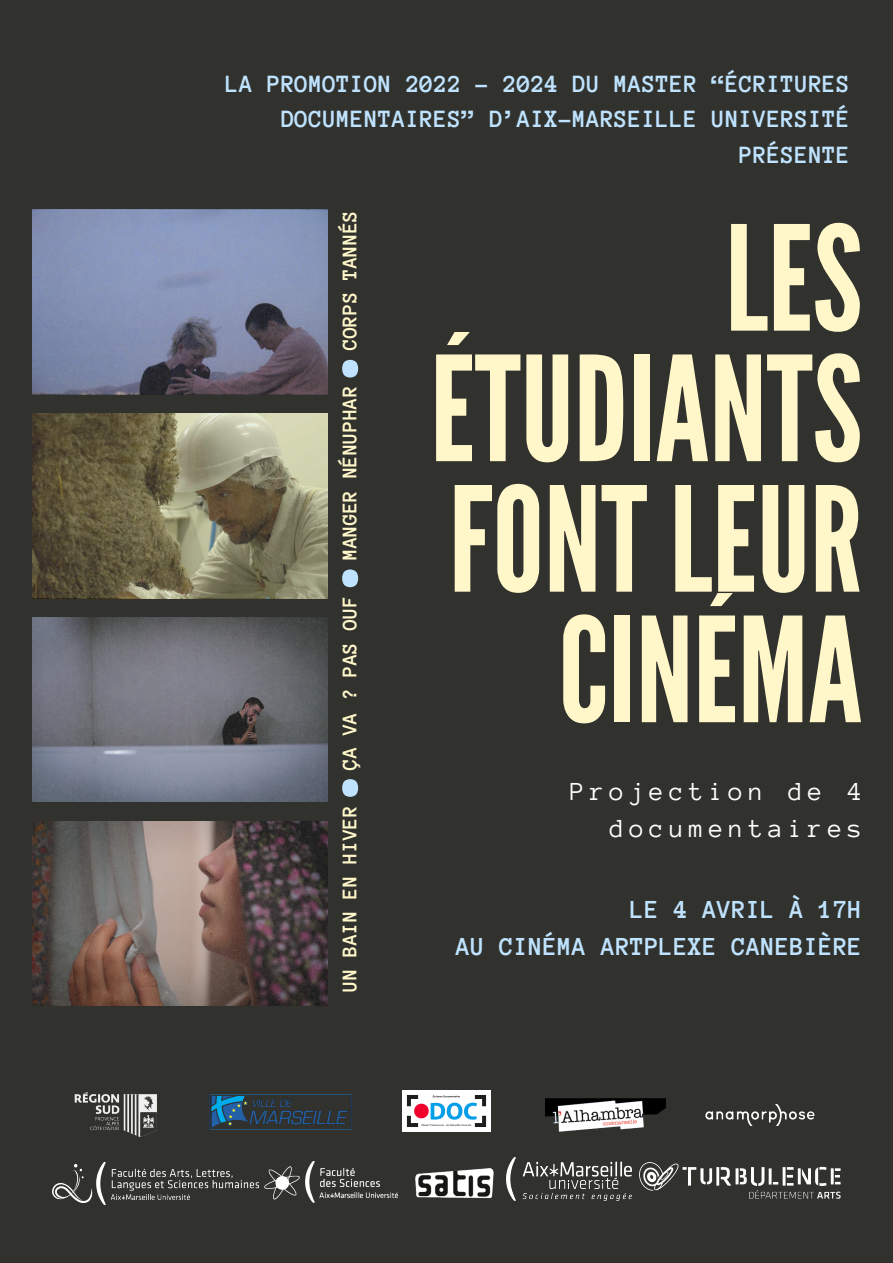
<style>
.page{position:relative;width:893px;height:1263px;background:#31322d}
.page>*{position:absolute;margin:0;border:0;box-sizing:border-box;transform-origin:0 0}
.t1{font:145.12px/130.5px "League Gothic";color:#fff7ca;text-align:right}
.t2{font:700 57px "Open Sans";color:#bfe3ff}
.t3{font:700 26.55px/37.1px "Anonymous Pro";color:#bfe3ff;text-align:right}
.t4{font:26.55px/37.1px "Anonymous Pro";letter-spacing:.2em;color:#fff;text-align:right}
.t5{font:700 25.42px/35.4px "Anonymous Pro";color:#bfe3ff;text-align:right}
.t6{font:700 21.38px "Anonymous Pro";color:#fff7ca}
</style>
<div class="page">
<img style="left:32px;top:210px;width:295px;height:184px">
<img style="left:32px;top:414px;width:295px;height:184px">
<img style="left:32px;top:821px;width:295px;height:184px">
<img style="left:32px;top:617px;width:295px;height:185px">
<img style="left:74px;top:1092px;width:83px;height:46px">
<img style="left:403px;top:1090px;width:87px;height:41px">
<img style="left:546px;top:1098px;width:119px;height:34px">
<img style="left:507px;top:1157px;width:124px;height:43px">
<img style="left:705px;top:1104px;width:110px;height:22px">
<img style="left:264px;top:1161px;width:230px;height:42px">
<img style="left:209px;top:1094px;width:143px;height:36px">
<img style="left:53px;top:1162px;width:205px;height:42px">
<img style="left:639px;top:1162px;width:201px;height:37px">
<p class="t5" style="left:225px;top:66px;width:626px">LA PROMOTION 2022 - 2024 DU MASTER “ÉCRITURES<br>DOCUMENTAIRES” D’AIX-MARSEILLE UNIVERSITÉ<br>PRÉSENTE</p>
<p class="t6" style="left:339px;top:350px;width:141px;rotate:-90deg">CORPS TANNÉS</p>
<p class="t2" style="left:339px;top:329px;width:23px">•</p>
<p class="t6" style="left:339px;top:560px;width:176px;rotate:-90deg">MANGER NÉNUPHAR</p>
<p class="t2" style="left:339px;top:538px;width:23px">•</p>
<p class="t6" style="left:339px;top:770px;width:176px;rotate:-90deg">ÇA VA ? PAS OUF</p>
<p class="t2" style="left:339px;top:748px;width:23px">•</p>
<p class="t6" style="left:339px;top:992px;width:188px;rotate:-90deg">UN BAIN EN HIVER</p>
<h2 class="t1" style="left:430px;top:217px;width:433px">LES<br>ÉTUDIANTS<br>FONTLEUR<br>CINÉMA</h2>
<h3 class="t4" style="left:570px;top:772px;width:294px">Projection de 4 documentaires</h3>
<p class="t3" style="left:456px;top:891px;width:408px">LE 4 AVRIL À 17H<br>AU CINÉMA ARTPLEXE CANEBIÈRE</p>
</div>
